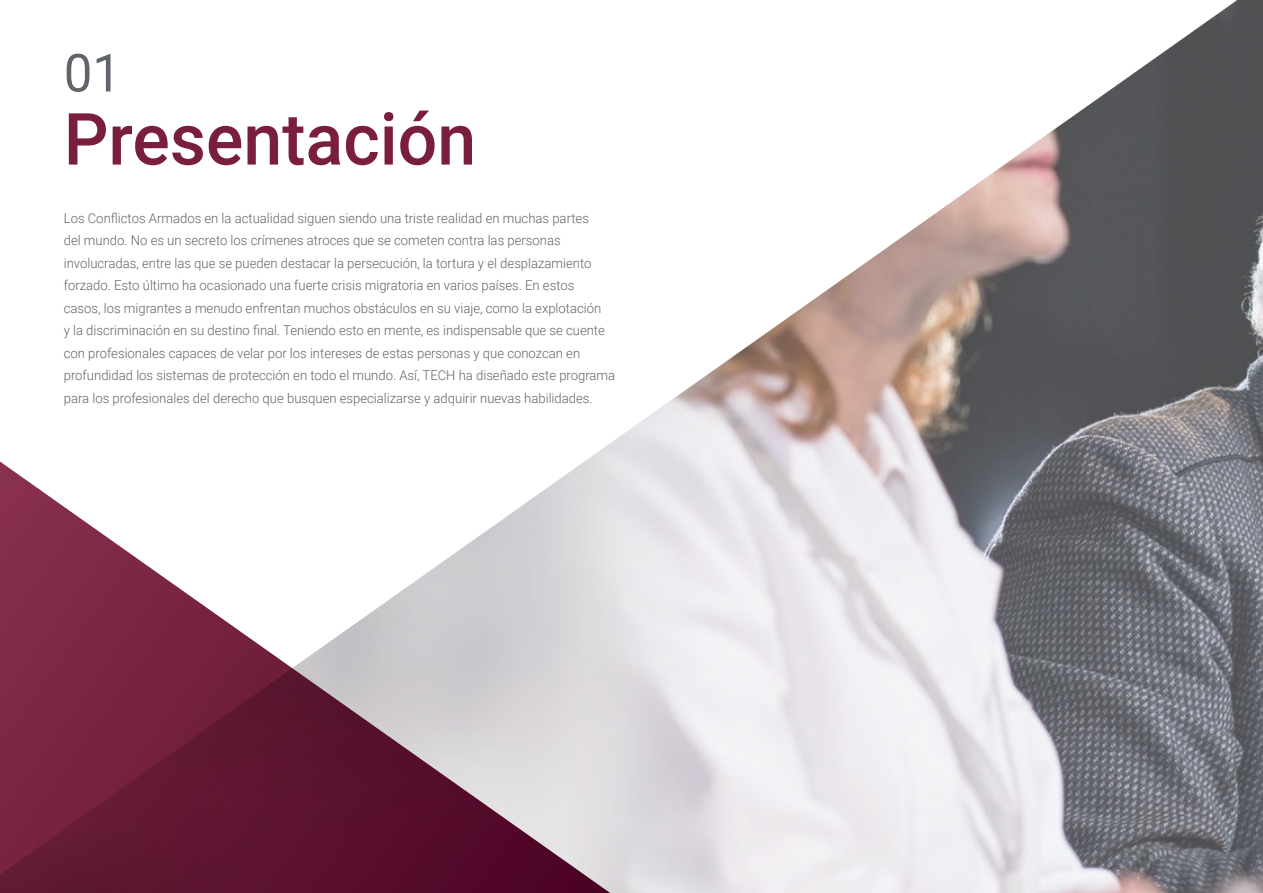
<style>
.page{position:relative;width:1263px;height:893px;background:#fff}
.page>*{position:absolute;margin:0;border:0;box-sizing:border-box;transform-origin:0 0}
.t1{font:500 72px "Roboto";color:#791e3c}
.t2{font:52.5px "Roboto";color:#61646a}
.t3{font:300 13.5px/22.5px "Roboto";color:#61646a}
</style>
<div class="page">
<img style="left:607px;top:0;width:656px;height:893px">
<svg style="left:0;top:446px;width:640px;height:447px"></svg>
<h2 class="t2" style="left:64px;top:36px;width:59px">01</h2>
<h1 class="t1" style="left:64px;top:89px;width:414px">Presentación</h1>
<p class="t3" style="left:64px;top:206px;width:553px">Los Conflictos Armados en la actualidad siguen siendo una triste realidad en muchas partes<br>del mundo. No es un secreto los crímenes atroces que se cometen contra las personas involucradas, entre las que se pueden destacar la persecución, la tortura y el desplazamiento forzado. Esto último ha ocasionado una fuerte crisis migratoria en varios países. En estos<br>casos, los migrantes a menudo enfrentan muchos obstáculos en su viaje, como la explotación<br>y la discriminación en su destino final. Teniendo esto en mente, es indispensable que se cuente con profesionales capaces de velar por los intereses de estas personas y que conozcan en profundidad los sistemas de protección en todo el mundo. Así, TECH ha diseñado este programa para los profesionales del derecho que busquen especializarse y adquirir nuevas habilidades.</p>
</div>
